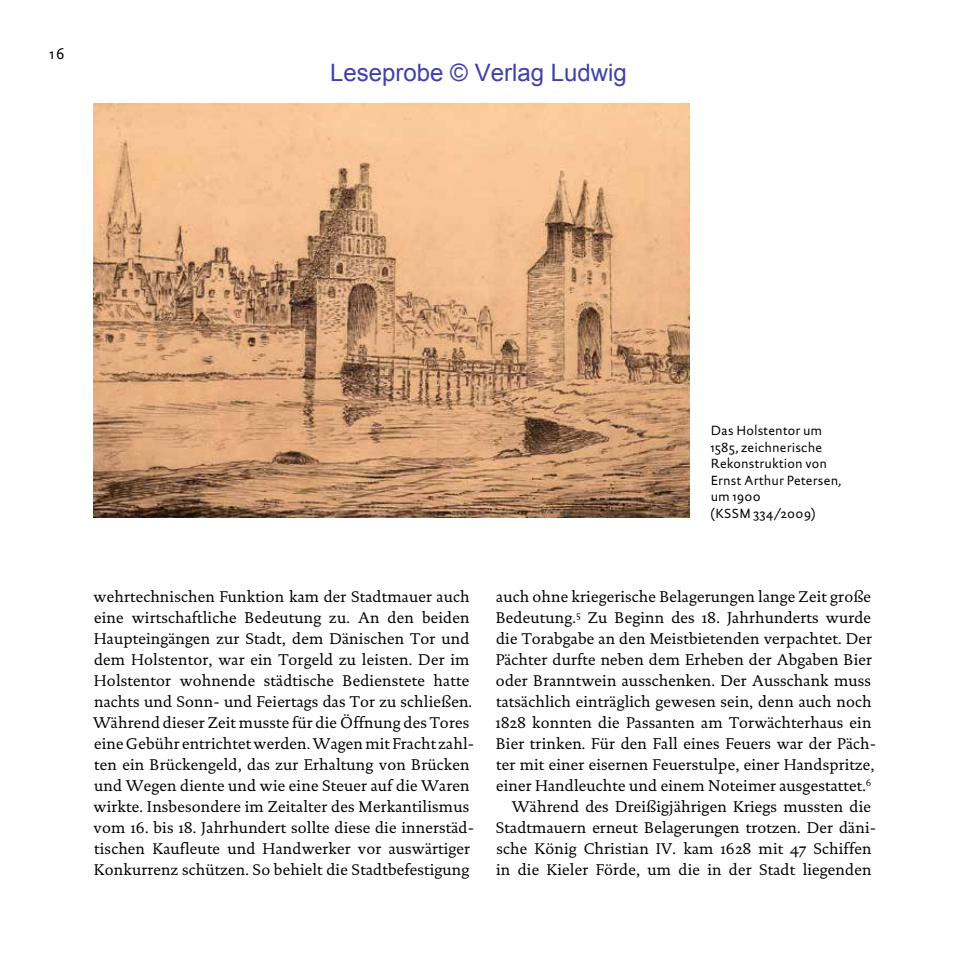
<style>
.page{position:relative;width:957px;height:957px;background:#fff}
.page>*{position:absolute;margin:0;border:0;box-sizing:border-box;transform-origin:0 0}
.t1{font:24px "Arial";color:#4040ab}
.t2{font:15.75px/21px "DTL Documenta ST";letter-spacing:.01em;color:#000}
.t3{font:15.75px "DTL Documenta Sans ST";color:#000}
.t4{font:13.5px/16.5px "DTL Documenta Sans ST";letter-spacing:.015em;color:#000}
</style>
<div class="page">
<img style="left:94px;top:103px;width:595px;height:415px">
<p class="t3" style="left:50px;top:44px;width:16px">16</p>
<h1 class="t1" style="left:330px;top:57px;width:298px">Leseprobe © Verlag Ludwig</h1>
<p class="t4" style="left:710px;top:422px;width:132px">Das Holstentor um<br>1585, zeichnerische<br>Rekonstruktion von<br>Ernst Arthur Petersen, um 1900<br>(KSSM 334/2009)</p>
<p class="t2" style="left:93px;top:586px;width:383px">wehrtechnischen Funktion kam der Stadtmauer auch eine wirtschaftliche Bedeutung zu. An den beiden Haupteingängen zur Stadt, dem Dänischen Tor und dem Holstentor, war ein Torgeld zu leisten. Der im Holstentor wohnende städtische Bedienstete hatte nachts und Sonn- und Feiertags das Tor zu schließen.<br>Während dieser Zeit musste für die Öffnung des Tores eine Gebühr entrichtet werden. Wagen mit Fracht zahl&shy;ten ein Brückengeld, das zur Erhaltung von Brücken und Wegen diente und wie eine Steuer auf die Waren wirkte. Insbesondere im Zeitalter des Merkantilismus vom 16. bis 18. Jahrhundert sollte diese die innerstäd&shy;tischen Kaufleute und Handwerker vor auswärtiger Konkurrenz schützen. So behielt die Stadtbefestigung</p>
<p class="t2" style="left:496px;top:586px;width:376px">auch ohne kriegerische Belagerungen lange Zeit große</p>
<p class="t2" style="left:496px;top:607px;width:377px">Bedeutung.<sup>5</sup> Zu Beginn des 18. Jahrhunderts wurde</p>
<p class="t2" style="left:496px;top:628px;width:378px">die Torabgabe an den Meistbietenden verpachtet. Der</p>
<p class="t2" style="left:496px;top:649px;width:378px">Pächter durfte neben dem Erheben der Abgaben Bier</p>
<p class="t2" style="left:496px;top:670px;width:377px">oder Branntwein ausschenken. Der Ausschank muss</p>
<p class="t2" style="left:496px;top:691px;width:377px">tatsächlich einträglich gewesen sein, denn auch noch</p>
<p class="t2" style="left:495px;top:712px;width:377px">1828 konnten die Passanten am Torwächterhaus ein</p>
<p class="t2" style="left:496px;top:733px;width:382px">Bier trinken. Für den Fall eines Feuers war der Päch-</p>
<p class="t2" style="left:496px;top:754px;width:380px">ter mit einer eisernen Feuerstulpe, einer Handspritze,</p>
<p class="t2" style="left:496px;top:775px;width:377px">einer Handleuchte und einem Noteimer ausgestattet.<sup>6</sup></p>
<p class="t2" style="left:512px;top:796px;width:361px">Während des Dreißigjährigen Kriegs mussten die</p>
<p class="t2" style="left:496px;top:817px;width:382px">Stadtmauern erneut Belagerungen trotzen. Der däni-</p>
<p class="t2" style="left:496px;top:838px;width:377px">sche König Christian IV. kam 1628 mit 47 Schiffen</p>
<p class="t2" style="left:496px;top:859px;width:377px">in die Kieler Förde, um die in der Stadt liegenden</p>
</div>
